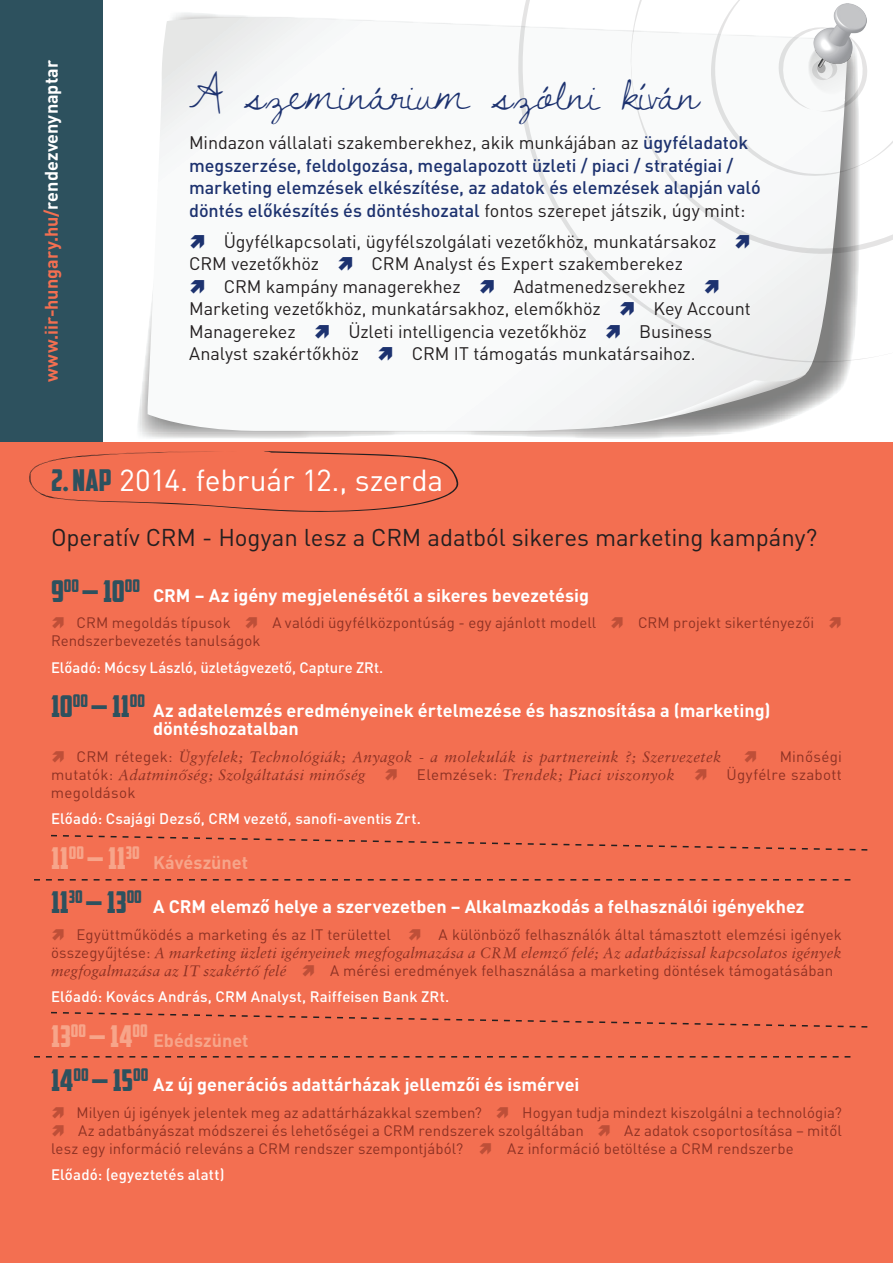
<style>
.page{position:relative;width:893px;height:1263px;background:#fff}
.page>*{position:absolute;margin:0;border:0;box-sizing:border-box;transform-origin:0 0}
.t1{font:45px "Dawningofa New Day";letter-spacing:-.01em;color:#1d326f}
.t2{font:30px "American Captain";letter-spacing:.005em;color:#2d515e}
.t3{font:30px "DIN Pro";letter-spacing:-.01em;color:#fff}
.t4{font:30px "American Captain";letter-spacing:.005em;color:#f7a58a}
.t5{font:24px "DIN Pro";letter-spacing:-.005em;color:#231f20}
.t6{font:18px/22.5px "DIN Pro";letter-spacing:-.005em;color:#231f20}
.t7{font:500 18px/22.5px "DIN Pro";letter-spacing:-.005em;color:#1d326f}
.t8{font:700 18px/18px "DIN Pro";color:#fff}
.t9{font:700 18px "DIN Pro";color:#f36f51}
.t10{font:700 18px "DIN Pro";color:#f7a58a}
.t11{font:17.55px "American Captain";color:#2d515e}
.t12{font:15px "DIN Pro";letter-spacing:.005em;color:#8e3224}
.t13{font:italic 15px/18px "Sabon CH";letter-spacing:.015em;color:#8e3224}
.t14{font:500 15px "DIN Pro";letter-spacing:.005em;color:#fff}
.s1{color:#fff}
.s2{font-weight:400;color:#231f20}
.s3{font-family:"American Captain";color:#2d515e}
.s4{font-size:30px}
.s5{font-family:"Impact";font-size:30px}
.s6{font-family:"Impact"}
.s7{font-family:"DIN Pro";font-style:normal}
</style>
<div class="page">
<div style="left:0;top:0;width:102px;height:1212px;background:#2d515e"></div>
<div style="left:0;top:442px;width:893px;height:821px;background:#f36f51"></div>
<img style="left:138px;top:13px;width:606px;height:426px">
<svg style="left:148px;top:18px;width:699px;height:413px"></svg>
<svg style="left:514px;top:0;width:358px;height:375px"></svg>
<svg style="left:623px;top:0;width:270px;height:258px"></svg>
<svg style="left:710px;top:0;width:183px;height:179px"></svg>
<img style="left:808px;top:4px;width:58px;height:91px">
<svg style="left:51px;top:834px;width:817px;height:17px"></svg>
<svg style="left:51px;top:1011px;width:817px;height:17px"></svg>
<svg style="left:34px;top:879px;width:816px;height:1px"></svg>
<svg style="left:34px;top:1056px;width:816px;height:1px"></svg>
<svg style="left:29px;top:451px;width:430px;height:61px"></svg>
<svg style="left:191px;top:234px;width:13px;height:14px"></svg>
<svg style="left:736px;top:234px;width:13px;height:14px"></svg>
<svg style="left:339px;top:257px;width:13px;height:14px"></svg>
<svg style="left:191px;top:279px;width:13px;height:14px"></svg>
<svg style="left:480px;top:279px;width:14px;height:14px"></svg>
<svg style="left:705px;top:279px;width:14px;height:14px"></svg>
<svg style="left:620px;top:302px;width:14px;height:14px"></svg>
<svg style="left:315px;top:324px;width:14px;height:14px"></svg>
<svg style="left:606px;top:324px;width:14px;height:14px"></svg>
<svg style="left:379px;top:347px;width:13px;height:14px"></svg>
<p class="t9" style="left:39px;top:382px;width:323px;rotate:-90deg">www.iir-hungary.hu/<span class="s1">rendezvenynaptar</span></p>
<h1 class="t1" style="left:189px;top:67px;width:512px">A szeminárium szólni kíván</h1>
<p class="t7" style="left:189px;top:131px;width:573px"><span class="s2">M indazon vállalati szakemberekhez, akik munkájában az</span> ügyféladatok megszerzése, feldolgozása, megalapozott üzleti / piaci / stratégiai / marketing elemzések elkészítése, az adatok és elemzések alapján való döntés előkészítés és döntéshozatal <span class="s2">fontos szerepet játszik, úgy mint:</span></p>
<p class="t6" style="left:224px;top:229px;width:494px">Ügyfélkapcsolati, ügyfélszolgálati vezetőkhöz, munkatársakoz</p>
<p class="t6" style="left:189px;top:252px;width:13px">CRM</p>
<p class="t6" style="left:231px;top:252px;width:89px">vezetőkhöz</p>
<p class="t6" style="left:372px;top:252px;width:13px">CRM</p>
<p class="t6" style="left:414px;top:252px;width:271px">Analyst és Expert szakemberekez</p>
<p class="t6" style="left:224px;top:274px;width:13px">CRM</p>
<p class="t6" style="left:266px;top:274px;width:196px">kampány managerekhez</p>
<p class="t6" style="left:189px;top:274px;width:498px;text-indent:324px">Adatmenedzserekhez<br>Marketing vezetőkhöz, munkatársakhoz, elemőkhöz</p>
<p class="t6" style="left:653px;top:297px;width:99px">Key Account</p>
<p class="t6" style="left:189px;top:319px;width:108px">Managerekez</p>
<p class="t6" style="left:348px;top:319px;width:240px">Üzleti intelligencia vezetőkhöz</p>
<p class="t6" style="left:639px;top:319px;width:74px">Business</p>
<p class="t6" style="left:189px;top:342px;width:172px">Analyst szakértőkhöz</p>
<p class="t6" style="left:412px;top:342px;width:13px">CRM</p>
<p class="t6" style="left:454px;top:342px;width:243px">IT támogatás munkatársaihoz.</p>
<h2 class="t3" style="left:51px;top:459px;width:394px"><span class="s3">2. nap</span> 2014. február 12., szerda</h2>
<h3 class="t5" style="left:51px;top:521px;width:112px">Operatív CRM</h3>
<h3 class="t5" style="left:202px;top:521px;width:186px">- H ogyan lesz a CRM</h3>
<h3 class="t5" style="left:427px;top:521px;width:391px">adatból sikeres marketing kampány?</h3>
<p class="t11" style="left:51px;top:579px;width:91px"><span class="s4">9</span>00 <span class="s5">–</span> <span class="s4">10</span>00</p>
<p class="t8" style="left:153px;top:586px;width:437px">CRM – Az igény megjelenésétől a sikeres bevezetésig</p>
<p class="t12" style="left:77px;top:613px;width:11px">CRM</p>
<p class="t12" style="left:112px;top:613px;width:120px">megoldás típusok</p>
<p class="t12" style="left:272px;top:613px;width:326px">A valódi ügyfélközpontúság - egy ajánlott modell</p>
<p class="t12" style="left:638px;top:613px;width:11px">CRM</p>
<p class="t12" style="left:673px;top:613px;width:142px">projekt sikertényezői</p>
<p class="t12" style="left:51px;top:631px;width:211px">Rendszerbevezetés tanulságok</p>
<p class="t14" style="left:51px;top:657px;width:334px">Előadó: Mócsy László, üzletágvezető, Capture ZRt.</p>
<h2 class="t2" style="left:51px;top:696px;width:96px">10<sup>00</sup> <span class="s6">–</span> 11<sup>00</sup></h2>
<p class="t8" style="left:153px;top:701px;width:619px">Az adatelemzés eredményeinek értelmezése és hasznosítása a (marketing) döntéshozatalban</p>
<p class="t12" style="left:77px;top:746px;width:11px">CRM</p>
<p class="t13" style="left:115px;top:748px;width:608px"><span class="s7">rétegek:</span> Ügyfelek; Technológiák; Anyagok - a molekulák is partnereink ?; Szervezetek</p>
<p class="t12" style="left:780px;top:746px;width:64px">Minőségi</p>
<p class="t13" style="left:51px;top:766px;width:316px"><span class="s7">mutatók:</span> Adatminőség; Szolgáltatási minőség</p>
<p class="t13" style="left:417px;top:766px;width:259px"><span class="s7">E lemzések:</span> Trendek; Piaci viszonyok</p>
<p class="t12" style="left:726px;top:764px;width:117px">Ügyfélre szabott</p>
<p class="t12" style="left:51px;top:782px;width:86px">megoldások</p>
<p class="t14" style="left:51px;top:809px;width:371px">Előadó: Csajági Dezső, CRM vezető, sanofi-aventis Zrt.</p>
<h2 class="t4" style="left:51px;top:847px;width:90px">11<sup>00</sup> <span class="s6">–</span> 11<sup>30</sup></h2>
<p class="t10" style="left:153px;top:850px;width:96px">Kávészünet</p>
<h2 class="t2" style="left:51px;top:892px;width:92px">11<sup>30</sup> <span class="s6">–</span> 13<sup>00</sup></h2>
<p class="t8" style="left:153px;top:897px;width:653px">A CRM elemző helye a szervezetben – Alkalmazkodás a felhasználói igényekhez</p>
<p class="t12" style="left:77px;top:924px;width:316px">Együttműködés a marketing és az IT területtel</p>
<p class="t12" style="left:439px;top:924px;width:405px">A különböző felhasználók által támasztott elemzési igények</p>
<p class="t13" style="left:51px;top:944px;width:792px"><span class="s7">összegyűjtése:</span> A marketing üzleti igényeinek megfogalmazása a CRM elemző felé; Az adatbázissal kapcsolatos igények megfogalmazása az IT szakértő felé</p>
<p class="t12" style="left:330px;top:960px;width:504px">A mérési eredmények felhasználása a marketing döntések támogatásában</p>
<p class="t14" style="left:51px;top:987px;width:400px">Előadó: Kovács András, CRM Analyst, Raiffeisen Bank ZRt.</p>
<h2 class="t4" style="left:51px;top:1025px;width:98px">13<sup>00</sup> <span class="s6">–</span> 14<sup>00</sup></h2>
<p class="t10" style="left:153px;top:1028px;width:97px">Ebédszünet</p>
<h2 class="t2" style="left:51px;top:1070px;width:99px">14<sup>00</sup> <span class="s6">–</span> 15<sup>00</sup></h2>
<p class="t8" style="left:153px;top:1075px;width:428px">Az új generációs adattárházak jellemzői és ismérvei</p>
<p class="t12" style="left:77px;top:1102px;width:407px">M ilyen új igények jelentek meg az adattárházakkal szemben?</p>
<p class="t12" style="left:522px;top:1102px;width:321px">H ogyan tudja mindezt kiszolgálni a technológia?</p>
<p class="t12" style="left:78px;top:1120px;width:317px">Az adatbányászat módszerei és lehetőségei a CRM</p>
<p class="t12" style="left:418px;top:1120px;width:167px">rendszerek szolgáltában</p>
<p class="t12" style="left:624px;top:1120px;width:219px">Az adatok csoportosítása – mitől</p>
<p class="t12" style="left:51px;top:1138px;width:219px">lesz egy információ releváns a CRM</p>
<p class="t12" style="left:294px;top:1138px;width:171px">rendszer szempontjából?</p>
<p class="t12" style="left:507px;top:1138px;width:186px">Az információ betöltése a CRM</p>
<p class="t12" style="left:717px;top:1138px;width:78px">rendszerbe</p>
<p class="t14" style="left:51px;top:1165px;width:175px">Előadó: (egyeztetés alatt)</p>
</div>
